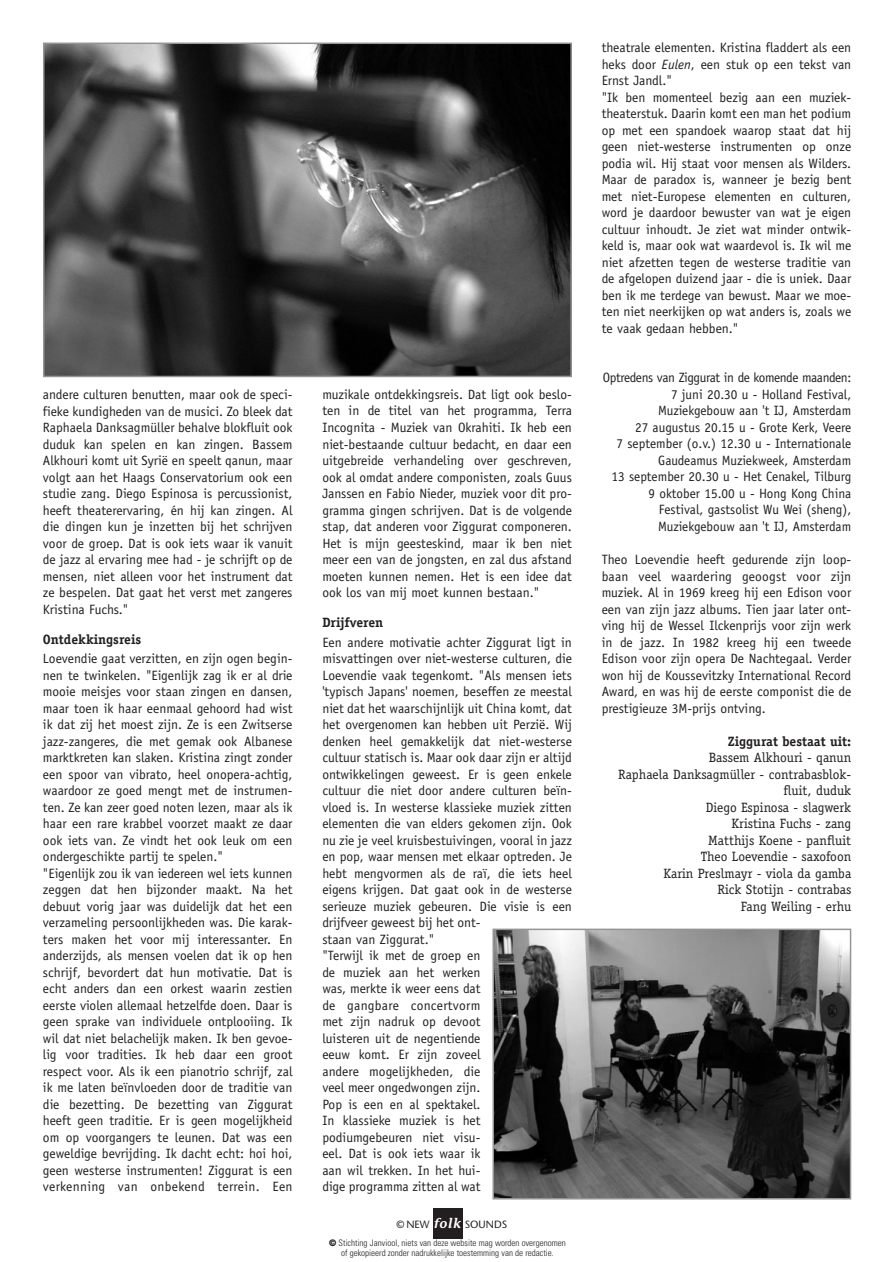
<style>
.page{position:relative;width:893px;height:1262px;background:#fff}
.page>*{position:absolute;margin:0;border:0;box-sizing:border-box;transform-origin:0 0}
.t1{font:13.5px/16.5px "Officina Sans";color:#231f20;text-align:justify}
.t2{font:13.5px/16.5px "Officina Serif";color:#231f20;text-align:right}
.t3{font:700 13.5px "Officina Serif";color:#231f20}
.t4{font:10.5px "Stone Sans";color:#231f20}
.t5{font:300 condensed 9px/9.8px "Univers";color:#231f20;text-align:center}
.s1{font-family:"Stone Informal";font-weight:600;font-style:italic;font-size:13.8px;color:#fff}
.s2{font-weight:900;font-stretch:expanded}
.s3{font-style:italic}
</style>
<div class="page">
<div style="left:433px;top:1208px;width:30px;height:30px;background:#231f20"></div>
<img style="left:495px;top:931px;width:353px;height:265px">
<div style="left:492px;top:928px;width:359px;height:271px;border:2px solid #939598"></div>
<img style="left:46px;top:46px;width:523px;height:328px">
<div style="left:43px;top:43px;width:529px;height:334px;border:2px solid #939598"></div>
<p class="t1" style="left:43px;top:387px;width:251px">andere culturen benutten, maar ook de speci&shy;fieke kundigheden van de musici. Zo bleek dat Raphaela Danksagmüller behalve blokfluit ook duduk kan spelen en kan zingen. Bassem Alkhouri komt uit Syrië en speelt qanun, maar volgt aan het Haags Conservatorium ook een studie zang. Diego Espinosa is percussionist, heeft theaterervaring, én hij kan zingen. Al die dingen kun je inzetten bij het schrijven voor de groep. Dat is ook iets waar ik vanuit de jazz al ervaring mee had - je schrijft op de mensen, niet alleen voor het instrument dat ze bespelen. Dat gaat het verst met zangeres Kristina Fuchs."</p>
<p class="t3" style="left:43px;top:634px;width:100px">Ontdekkingsreis</p>
<p class="t1" style="left:43px;top:651px;width:251px;text-align:left">Loevendie gaat verzitten, en zijn ogen begin&shy;nen te twinkelen. "Eigenlijk zag ik er al drie mooie meisjes voor staan zingen en dansen, maar toen ik haar eenmaal gehoord had wist ik dat zij het moest zijn. Ze is een Zwitserse jazz-zangeres, die met gemak ook Albanese marktkreten kan slaken. Kristina zingt zonder een spoor van vibrato, heel onopera-achtig, waardoor ze goed mengt met de instrumen&shy;ten. Ze kan zeer goed noten lezen, maar als ik haar een rare krabbel voorzet maakt ze daar ook iets van. Ze vindt het ook leuk om een ondergeschikte partij te spelen."<br>"Eigenlijk zou ik van iedereen wel iets kunnen zeggen dat hen bijzonder maakt. Na het debuut vorig jaar was duidelijk dat het een verzameling persoonlijkheden was. Die karak&shy;ters maken het voor mij interessanter. En anderzijds, als mensen voelen dat ik op hen schrijf, bevordert dat hun motivatie. Dat is echt anders dan een orkest waarin zestien eerste violen allemaal hetzelfde doen. Daar is geen sprake van individuele ontplooiing. Ik wil dat niet belachelijk maken. Ik ben gevoe&shy;lig voor tradities. Ik heb daar een groot respect voor. Als ik een pianotrio schrijf, zal ik me laten beïnvloeden door de traditie van die bezetting. De bezetting van Ziggurat heeft geen traditie. Er is geen mogelijkheid om op voorgangers te leunen. Dat was een geweldige bevrijding. Ik dacht echt: hoi hoi, geen westerse instrumenten! Ziggurat is een verkenning van onbekend terrein. Een</p>
<p class="t1" style="left:322px;top:387px;width:251px">muzikale ontdekkingsreis. Dat ligt ook beslo&shy;ten in de titel van het programma, Terra Incognita - Muziek van Okrahiti. Ik heb een niet-bestaande cultuur bedacht, en daar een uitgebreide verhandeling over geschreven, ook al omdat andere componisten, zoals Guus Janssen en Fabio Nieder, muziek voor dit pro&shy;gramma gingen schrijven. Dat is de volgende stap, dat anderen voor Ziggurat componeren.<br>Het is mijn geesteskind, maar ik ben niet meer een van de jongsten, en zal dus afstand moeten kunnen nemen. Het is een idee dat ook los van mij moet kunnen bestaan."</p>
<p class="t3" style="left:322px;top:617px;width:62px">Drijfveren</p>
<p class="t1" style="left:322px;top:635px;width:251px;text-align:left">Een andere motivatie achter Ziggurat ligt in misvattingen over niet-westerse culturen, die Loevendie vaak tegenkomt. "Als mensen iets 'typisch Japans' noemen, beseffen ze meestal niet dat het waarschijnlijk uit China komt, dat het overgenomen kan hebben uit Perzië. Wij denken heel gemakkelijk dat niet-westerse cultuur statisch is. Maar ook daar zijn er altijd ontwikkelingen geweest. Er is geen enkele cultuur die niet door andere culturen beïn&shy;vloed is. In westerse klassieke muziek zitten elementen die van elders gekomen zijn. Ook nu zie je veel kruisbestuivingen, vooral in jazz en pop, waar mensen met elkaar optreden. Je hebt mengvormen als de raï, die iets heel eigens krijgen. Dat gaat ook in de westerse serieuze muziek gebeuren. Die visie is een drijfveer geweest bij het ont-<br>staan van Ziggurat."<br>"Terwijl ik met de groep en<br>de muziek aan het werken<br>was, merkte ik weer eens dat<br>de gangbare concertvorm<br>met zijn nadruk op devoot<br>luisteren uit de negentiende<br>eeuw komt. Er zijn zoveel<br>andere mogelijkheden, die<br>veel meer ongedwongen zijn.<br>Pop is een en al spektakel.<br>In klassieke muziek is het podiumgebeuren niet visu-<br>eel. Dat is ook iets waar ik<br>aan wil trekken. In het hui-<br>dige programma zitten al wat</p>
<p class="t4" style="left:396px;top:1220px;width:112px">© NEW <span class="s1">folk</span> SOUNDS</p>
<p class="t5" style="left:329px;top:1239px;width:238px"><span class="s2">©</span> Stichting Janviool, niets van deze website mag worden overgenomen of gekopieerd zonder nadrukkelijke toestemming van de redactie.</p>
<p class="t1" style="left:601px;top:41px;width:251px;text-align:left">theatrale elementen. Kristina fladdert als een heks door <span class="s3">Eulen</span>, een stuk op een tekst van Ernst Jandl."<br>"Ik ben momenteel bezig aan een muziek&shy;theaterstuk. Daarin komt een man het podium op met een spandoek waarop staat dat hij geen niet-westerse instrumenten op onze podia wil. Hij staat voor mensen als Wilders.<br>Maar de paradox is, wanneer je bezig bent met niet-Europese elementen en culturen, word je daardoor bewuster van wat je eigen cultuur inhoudt. Je ziet wat minder ontwik&shy;keld is, maar ook wat waardevol is. Ik wil me niet afzetten tegen de westerse traditie van de afgelopen duizend jaar - die is uniek. Daar ben ik me terdege van bewust. Maar we moe&shy;ten niet neerkijken op wat anders is, zoals we te vaak gedaan hebben."</p>
<p class="t1" style="left:603px;top:371px;width:250px;text-align:right">Optredens van Ziggurat in de komende maanden:<br>7 juni 20.30 u - Holland Festival, Muziekgebouw aan 't IJ, Amsterdam<br>27 augustus 20.15 u - Grote Kerk, Veere<br>7 september (o.v.) 12.30 u - Internationale Gaudeamus Muziekweek, Amsterdam<br>13 september 20.30 u - Het Cenakel, Tilburg 9 oktober 15.00 u - Hong Kong China Festival, gastsolist Wu Wei (sheng), Muziekgebouw aan 't IJ, Amsterdam</p>
<p class="t1" style="left:601px;top:552px;width:251px">Theo Loevendie heeft gedurende zijn loop&shy;baan veel waardering geoogst voor zijn muziek. Al in 1969 kreeg hij een Edison voor een van zijn jazz albums. Tien jaar later ont&shy;ving hij de Wessel Ilckenprijs voor zijn werk in de jazz. In 1982 kreeg hij een tweede Edison voor zijn opera De Nachtegaal. Verder won hij de Koussevitzky International Record Award, en was hij de eerste componist die de prestigieuze 3M-prijs ontving.</p>
<p class="t3" style="left:727px;top:736px;width:125px">Ziggurat bestaat uit:</p>
<p class="t2" style="left:618px;top:750px;width:235px">Bassem Alkhouri - qanun<br>Raphaela Danksagmüller - contrabasblok&shy;fluit, duduk<br>Diego Espinosa - slagwerk<br>Kristina Fuchs - zang<br>Matthijs Koene - panfluit<br>Theo Loevendie - saxofoon<br>Karin Preslmayr - viola da gamba<br>Rick Stotijn - contrabas<br>Fang Weiling - erhu</p>
</div>
